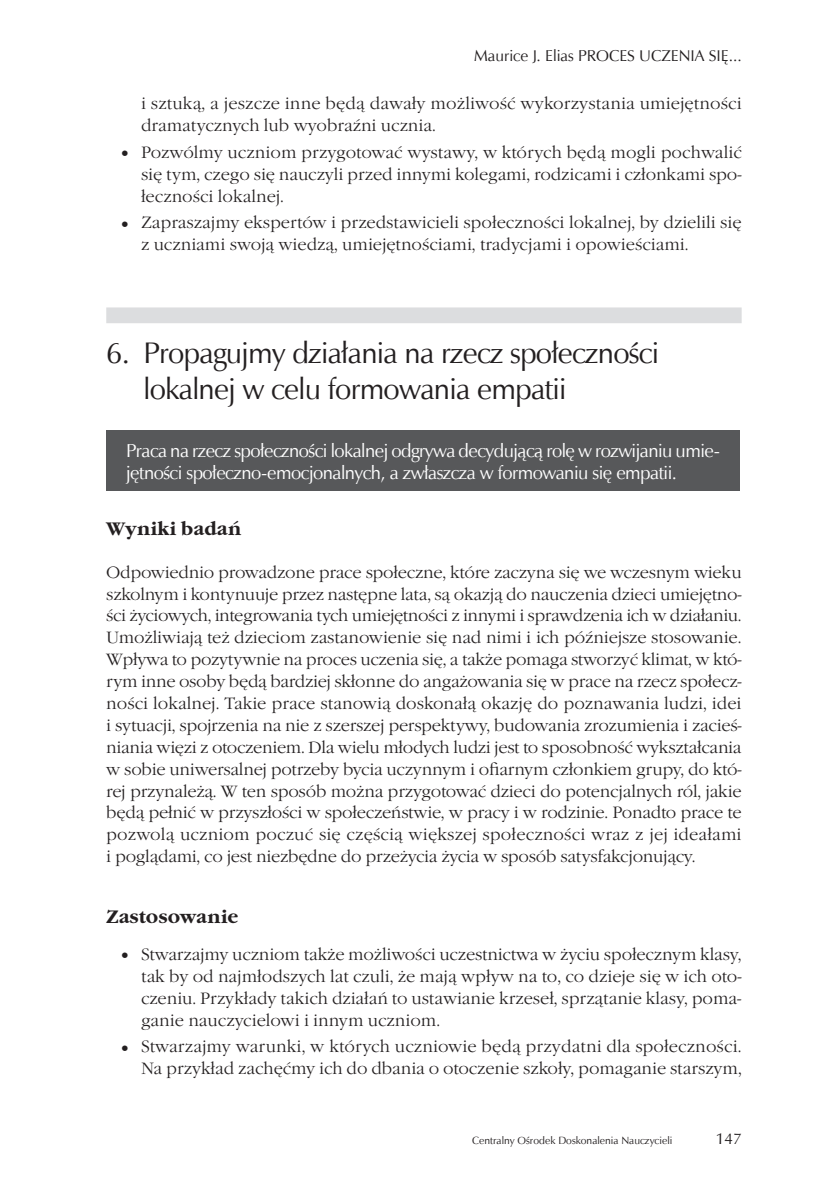
<style>
.page{position:relative;width:838px;height:1185px;background:#fff}
.page>*{position:absolute;margin:0;border:0;box-sizing:border-box;transform-origin:0 0}
.t1{font:29.75px/35.7px "Zapf Humnst EU";letter-spacing:-.025em;color:#231f20}
.t2{font:18.72px/21.9px "Zapf Humnst EU";letter-spacing:-.03em;color:#fff}
.t3{font:700 18.72px "Garamond Itc TOT";color:#231f20}
.t4{font:16.97px/21.9px "Garamond Itc TOT Ligh";color:#231f20;text-align:justify}
.t5{font:15.75px "Zapf Humnst EU";color:#231f20}
.t6{font:10.5px "Zapf Humnst EU";color:#231f20}
</style>
<div class="page">
<div style="left:106px;top:307px;width:635px;height:16px;background:#dcdddf"></div>
<div style="left:106px;top:430px;width:633px;height:61px;background:#57585a"></div>
<p class="t5" style="left:474px;top:46px;width:133px">Maurice J. Elias Proce</p>
<p class="t5" style="left:627px;top:46px;width:116px">s uczen ia się...</p>
<p class="t4" style="left:141px;top:93px;width:602px">i sztuką, a jeszcze inne będą dawały możliwość wykorzystania umiejętności dramatycznych lub wyobraźni ucznia.</p>
<p class="t4" style="left:141px;top:142px;width:602px;text-indent:-20px">●● Pozwólmy uczniom przygotować wystawy, w których będą mogli pochwalić się tym, czego się nauczyli przed innymi kolegami, rodzicami i członkami spo&shy;łeczności lokalnej.</p>
<p class="t4" style="left:141px;top:212px;width:602px;text-indent:-20px">●● Zapraszajmy ekspertów i przedstawicieli społeczności lokalnej, by dzielili się z uczniami swoją wiedzą, umiejętnościami, tradycjami i opowieściami.</p>
<h1 class="t1" style="left:143px;top:335px;width:517px;text-indent:-37px">6. Propagujmy działania na rzecz społeczności lokalnej w celu formowania empatii</h1>
<p class="t2" style="left:126px;top:439px;width:595px">Praca na rzecz społeczności lokalnej odgrywa decydującą rolę w rozwijaniu umie&shy;jętności społeczno-emocjonalnych, a zwłaszcza w formowaniu się empatii.</p>
<p class="t3" style="left:106px;top:518px;width:136px">Wyniki badań</p>
<p class="t4" style="left:106px;top:561px;width:636px">Odpowiednio prowadzone prace społeczne, które zaczyna się we wczesnym wieku szkolnym i kontynuuje przez następne lata, są okazją do nauczenia dzieci umiejętno&shy;ści życiowych, integrowania tych umiejętności z innymi i sprawdzenia ich w działaniu.<br>Umożliwiają też dzieciom zastanowienie się nad nimi i ich późniejsze stosowanie.<br>Wpływa to pozytywnie na proces uczenia się, a także pomaga stworzyć klimat, w któ&shy;rym inne osoby będą bardziej skłonne do angażowania się w prace na rzecz społecz&shy;ności lokalnej. Takie prace stanowią doskonałą okazję do poznawania ludzi, idei i sytuacji, spojrzenia na nie z szerszej perspektywy, budowania zrozumienia i zacieś&shy;niania więzi z otoczeniem. Dla wielu młodych ludzi jest to sposobność wykształcania w sobie uniwersalnej potrzeby bycia uczynnym i ofiarnym członkiem grupy, do któ&shy;rej przynależą. W ten sposób można przygotować dzieci do potencjalnych ról, jakie będą pełnić w przyszłości w społeczeństwie, w pracy i w rodzinie. Ponadto prace te pozwolą uczniom poczuć się częścią większej społeczności wraz z jej ideałami i poglądami, co jest niezbędne do przeżycia życia w sposób satysfakcjonujący.</p>
<p class="t3" style="left:106px;top:906px;width:134px">Zastosowanie</p>
<p class="t4" style="left:141px;top:943px;width:602px;text-indent:-20px">●● Stwarzajmy uczniom także możliwości uczestnictwa w życiu społecznym klasy, tak by od najmłodszych lat czuli, że mają wpływ na to, co dzieje się w ich oto&shy;czeniu. Przykłady takich działań to ustawianie krzeseł, sprzątanie klasy, poma&shy;ganie nauczycielowi i innym uczniom.</p>
<p class="t4" style="left:121px;top:1036px;width:622px;text-align:right">●● Stwarzajmy warunki, w których uczniowie będą przydatni dla społeczności.<br>Na przykład zachęćmy ich do dbania o otoczenie szkoły, pomaganie starszym,</p>
<p class="t6" style="left:472px;top:1133px;width:202px">Centralny Ośrodek Doskonalenia Nauczycieli</p>
<p class="t5" style="left:715px;top:1128px;width:27px">147</p>
</div>
